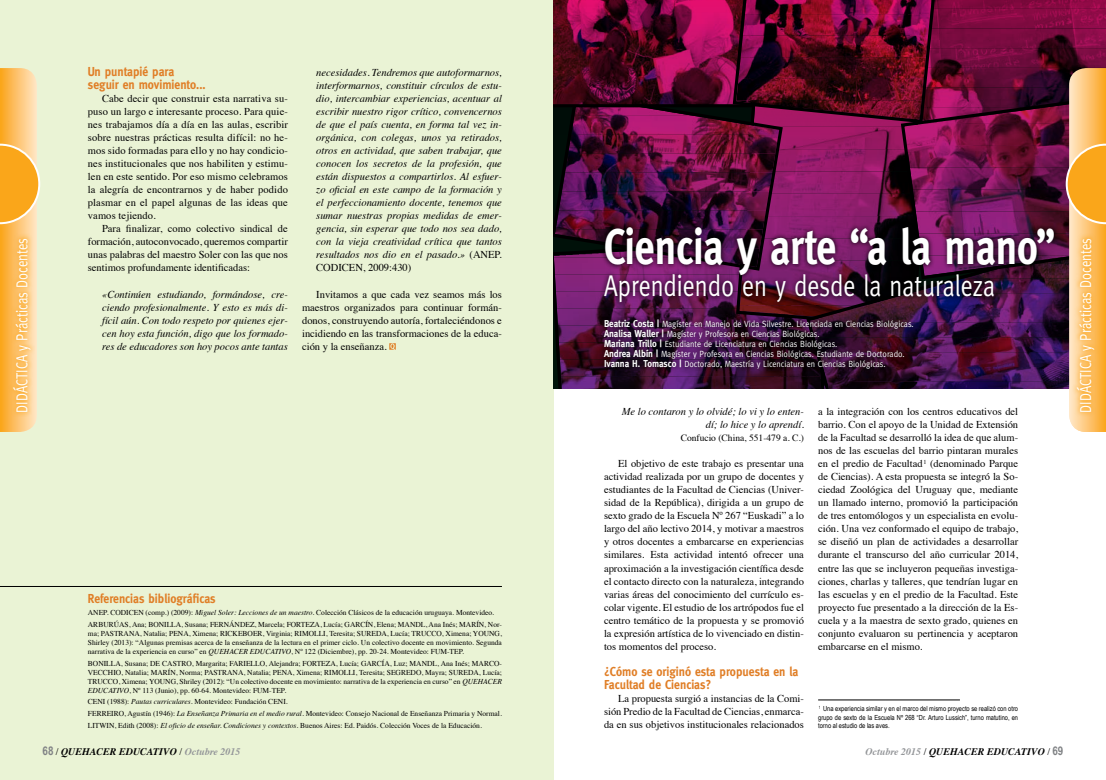
<style>
.page{position:relative;width:1106px;height:780px;background:#fff}
.page>*{position:absolute;margin:0;border:0;box-sizing:border-box;transform-origin:0 0}
.t1{font:700 50px "Meta";color:#fff;scale:.8 1}
.t2{font:30px "Meta";color:#fff;scale:.8 1}
.t3{font:16px "Meta";color:#fff;scale:.8 1}
.t4{font:700 13px/13px "Meta";color:#e07e26;scale:.9 1}
.t5{font:10.5px/13px "Times";color:#000;text-align:justify}
.t6{font:italic 10.5px/13px "Times";color:#000;text-align:justify}
.t7{font:italic 700 10px "Times";color:#000}
.t8{font:9.5px "Times";color:#000}
.t9{font:9px/10px "Meta";color:#fff;scale:.9 1}
.t10{font:7.5px/9px "Times";color:#000}
.t11{font:7px/8.4px "Arial Narrow";color:#000;text-align:justify}
.s1{font-style:normal}
.s2{font-weight:700;font-size:10px}
.s3{font-style:italic}
.s4{font-family:"Arial Narrow";font-style:normal;font-size:12px;color:#808285}
.s5{font-weight:400;font-style:normal}
.s6{color:#939598}
</style>
<div class="page">
<div style="left:0;top:0;width:553px;height:780px;background:#eaf3d5"></div>
<svg style="left:389px;top:343px;width:7px;height:7px"></svg>
<hr style="left:818px;top:699px;width:142px;height:1px;background:#000">
<hr style="left:0;top:586px;width:502px;height:1px;background:#000">
<svg style="left:0;top:68px;width:40px;height:364px;background:#fac061"></svg>
<img style="left:553px;top:0;width:553px;height:432px">
<svg style="left:8px;top:233px;width:28px;height:184px;background:#fcc36e"></svg>
<svg style="left:1071px;top:233px;width:28px;height:184px;background:#fcc470"></svg>
<p class="t4" style="left:88px;top:65px;width:132px">Un puntapié para seguir en movimiento...</p>
<p class="t5" style="left:88px;top:91px;width:201px;text-indent:14px">Cabe decir que construir esta narrativa su&shy;puso un largo e interesante proceso. Para quie&shy;nes trabajamos día a día en las aulas, escribir sobre nuestras prácticas resulta difícil: no he&shy;mos sido formadas para ello y no hay condicio&shy;nes institucionales que nos habiliten y estimu&shy;len en este sentido. Por eso mismo celebramos la alegría de encontrarnos y de haber podido plasmar en el papel algunas de las ideas que vamos tejiendo.</p>
<p class="t5" style="left:88px;top:221px;width:201px;text-indent:14px">Para finalizar, como colectivo sindical de formación, autoconvocado, queremos compartir unas palabras del maestro Soler con las que nos sentimos profundamente identificadas:</p>
<p class="t6" style="left:102px;top:287px;width:187px">«Continúen estudiando, formándose, cre&shy;ciendo profesionalmente. Y esto es más di&shy;fícil aún. Con todo respeto por quienes ejer&shy;cen hoy esta función, digo que los formado&shy;res de educadores son hoy pocos ante tantas</p>
<p class="t6" style="left:316px;top:65px;width:187px">necesidades. Tendremos que autoformarnos, interformarnos, constituir círculos de estu&shy;dio, intercambiar experiencias, acentuar al escribir nuestro rigor crítico, convencernos de que el país cuenta, en forma tal vez in&shy;orgánica, con colegas, unos ya retirados, otros en actividad, que saben trabajar, que conocen los secretos de la profesión, que están dispuestos a compartirlos. Al esfuer&shy;zo oficial en este campo de la formación y el perfeccionamiento docente, tenemos que sumar nuestras propias medidas de emer&shy;gencia, sin esperar que todo nos sea dado, con la vieja creatividad crítica que tantos resultados nos dio en el pasado.» <span class="s1">(ANEP.<br>CODICEN, 2009:430)</span></p>
<p class="t5" style="left:302px;top:286px;width:201px;text-indent:14px">Invitamos a que cada vez seamos más los maestros organizados para continuar formán&shy;donos, construyendo autoría, fortaleciéndonos e incidiendo en las transformaciones de la educa&shy;ción y la enseñanza.</p>
<h1 class="t1" style="left:604px;top:218px;width:566px">Ciencia y arte “a la mano”</h1>
<h2 class="t2" style="left:604px;top:268px;width:490px">Aprendiendo en y desde la naturaleza</h2>
<h3 class="t3" style="left:13px;top:412px;width:220px;rotate:-90deg">DIDÁCTICA y Prácticas Docentes</h3>
<h3 class="t3" style="left:1076px;top:412px;width:220px;rotate:-90deg">DIDÁCTICA y Prácticas Docentes</h3>
<p class="t9" style="left:604px;top:318px;width:345px"><span class="s2">Beatriz Costa |</span> Magíster en Manejo de Vida Silvestre. Licenciada en Ciencias Biológicas.<br><span class="s2">Analisa Waller |</span> Magíster y Profesora en Ciencias Biológicas.<br><span class="s2">Mariana Trillo |</span> Estudiante de Licenciatura en Ciencias Biológicas.<br><span class="s2">Andrea Albín |</span> Magíster y Profesora en Ciencias Biológicas. Estudiante de Doctorado.<br><span class="s2">Ivanna H. Tomasco |</span> Doctorado, Maestría y Licenciatura en Ciencias Biológicas.</p>
<p class="t5" style="left:818px;top:404px;width:201px">a la integración con los centros educativos del barrio. Con el apoyo de la Unidad de Extensión de la Facultad se desarrolló la idea de que alum&shy;nos de las escuelas del barrio pintaran murales en el predio de Facultad<sup>1</sup> (denominado Parque de Ciencias). A esta propuesta se integró la So&shy;ciedad Zoológica del Uruguay que, mediante un llamado interno, promovió la participación de tres entomólogos y un especialista en evolu&shy;ción. Una vez conformado el equipo de trabajo, se diseñó un plan de actividades a desarrollar durante el transcurso del año curricular 2014, entre las que se incluyeron pequeñas investiga&shy;ciones, charlas y talleres, que tendrían lugar en las escuelas y en el predio de la Facultad. Este proyecto fue presentado a la dirección de la Es&shy;cuela y a la maestra de sexto grado, quienes en conjunto evaluaron su pertinencia y aceptaron embarcarse en el mismo.</p>
<p class="t6" style="left:621px;top:404px;width:184px;text-align:right">Me lo contaron y lo olvidé; lo vi y lo enten&shy;dí; lo hice y lo aprendí.</p>
<p class="t8" style="left:680px;top:429px;width:125px">Confucio (China, 551-479 a. C.)</p>
<p class="t5" style="left:604px;top:456px;width:201px;text-indent:14px">El objetivo de este trabajo es presentar una actividad realizada por un grupo de docentes y estudiantes de la Facultad de Ciencias (Univer&shy;sidad de la República), dirigida a un grupo de sexto grado de la Escuela Nº 267 “Euskadi” a lo largo del año lectivo 2014, y motivar a maestros y otros docentes a embarcarse en experiencias similares. Esta actividad intentó ofrecer una aproximación a la investigación científica desde el contacto directo con la naturaleza, integrando varias áreas del conocimiento del currículo es&shy;colar vigente. El estudio de los artrópodos fue el centro temático de la propuesta y se promovió la expresión artística de lo vivenciado en distin&shy;tos momentos del proceso.</p>
<p class="t4" style="left:604px;top:664px;width:217px">¿Cómo se originó esta propuesta en la<br>Facultad de Ciencias?</p>
<p class="t5" style="left:604px;top:691px;width:201px;text-indent:14px">La propuesta surgió a instancias de la Comi&shy;sión Predio de la Facultad de Ciencias, enmarca&shy;da en sus objetivos institucionales relacionados</p>
<p class="t4" style="left:88px;top:592px;width:143px">Referencias bibliográficas</p>
<p class="t10" style="left:88px;top:605px;width:415px;line-height:11.8px">ANEP. CODICEN (comp.) (2009): <span class="s3">Miguel Soler: Lecciones de un maestro</span>. Colección Clásicos de la educación uruguaya. Montevideo.<br>ARBURÚAS, Ana; BONILLA, Susana; FERNÁNDEZ, Marcela; FORTEZA, Lucía; GARCÍN, Elena; MANDL, Ana Inés; MARÍN, Nor-</p>
<p class="t10" style="left:88px;top:628px;width:415px;text-align:justify">ma; PASTRANA, Natalia; PENA, Ximena; RICKEBOER, Virginia; RIMOLLI, Teresita; SUREDA, Lucía; TRUCCO, Ximena; YOUNG, Shirley (2013): “Algunas premisas acerca de la enseñanza de la lectura en el primer ciclo. Un colectivo docente en movimiento. Segunda narrativa de la experiencia en curso” en <span class="s3">QUEHACER EDUCATIVO</span>, Nº 122 (Diciembre), pp. 20-24. Montevideo: FUM-TEP.</p>
<p class="t10" style="left:88px;top:657px;width:415px;text-align:justify">BONILLA, Susana; DE CASTRO, Margarita; FARIELLO, Alejandra; FORTEZA, Lucía; GARCÍA, Luz; MANDL, Ana Inés; MARCO-VECCHIO, Natalia; MARÍN, Norma; PASTRANA, Natalia; PENA, Ximena; RIMOLLI, Teresita; SEGREDO, Mayra; SUREDA, Lucía; TRUCCO, Ximena; YOUNG, Shriley (2012): “Un colectivo docente en movimiento: narrativa de la experiencia en curso” en <span class="s3">QUEHACER EDUCATIVO</span>, Nº 113 (Junio), pp. 60-64. Montevideo: FUM-TEP.</p>
<p class="t10" style="left:88px;top:695px;width:415px;line-height:11.8px">CENI (1988): <span class="s3">Pautas curriculares.</span> Montevideo: Fundación CENI.<br>FERREIRO, Agustín (1946): <span class="s3">La Enseñanza Primaria en el medio rural</span>. Montevideo: Consejo Nacional de Enseñanza Primaria y Normal.<br>LITWIN, Edith (2008): <span class="s3">El oficio de enseñar. Condiciones y contextos</span>. Buenos Aires: Ed. Paidós. Colección Voces de la Educación.</p>
<p class="t11" style="left:818px;top:704px;width:201px"><sup>1</sup> Una experiencia similar y en el marco del mismo proyecto se realizó con otro grupo de sexto de la Escuela Nº 268 “Dr. Arturo Lussich”, turno matutino, en torno al estudio de las aves.</p>
<p class="t7" style="left:43px;top:742px;width:199px"><span class="s4">68</span> <span class="s5">/</span> QUEHACER EDUCATIVO <span class="s5">/</span> <span class="s6">Octubre 2015</span></p>
<p class="t7" style="left:865px;top:742px;width:199px"><span class="s6">Octubre 2015</span> <span class="s5">/</span> QUEHACER EDUCATIVO <span class="s5">/</span> <span class="s4">69</span></p>
</div>
